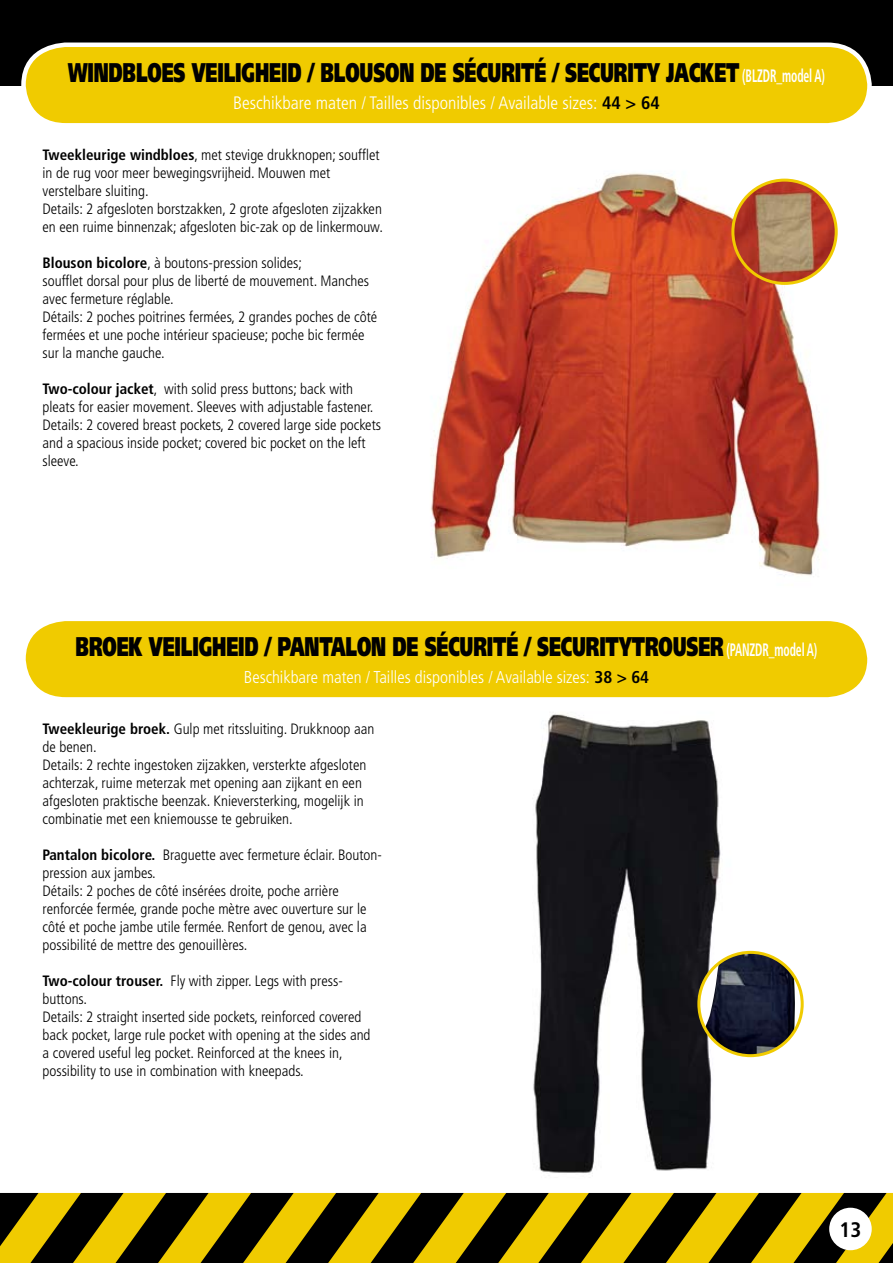
<style>
.page{position:relative;width:893px;height:1263px;background:#fff}
.page>*{position:absolute;margin:0;border:0;box-sizing:border-box;transform-origin:0 0}
.t1{font:900 27px "Frutiger LT Std";letter-spacing:-.01em;color:#000;scale:.65 1}
.t2{font:700 condensed 21px "Frutiger LT Std";color:#000}
.t3{font:300 condensed 18px "Frutiger LT Std";color:#fff}
.t4{font:300 condensed 17.1px "Frutiger LT Std";color:#fff}
.t5{font:300 condensed 15px/18px "Frutiger LT Std";color:#000}
.s1{font-weight:700;font-stretch:condensed;font-size:18px;color:#fff}
.s2{font-weight:700;color:#000}
.s3{font-weight:700}
</style>
<div class="page">
<img style="left:533px;top:713px;width:220px;height:460px">
<img style="left:431px;top:173px;width:407px;height:403px">
<div style="left:25px;top:621px;width:843px;height:77px;background:#f0cb00"></div>
<div style="left:0;top:0;width:893px;height:85px;background:#000"></div>
<svg style="left:19px;top:42px;width:855px;height:82px;background:#eccb15"></svg>
<svg style="left:0;top:1193px;width:893px;height:70px;background:#7a6700"></svg>
<div style="left:829px;top:1208px;width:43px;height:42px;background:#fff;border-radius:50%"></div>
<img style="left:733px;top:180px;width:103px;height:103px;border-radius:52px">
<div style="left:731px;top:179px;width:107px;height:106px;border:3px solid #f0cb00;border-radius:50%"></div>
<svg style="left:699px;top:952px;width:103px;height:104px"></svg>
<img style="left:705px;top:952px;width:90px;height:104px">
<div style="left:697px;top:951px;width:107px;height:106px;border:3px solid #f0cb00;border-radius:50%"></div>
<h1 class="t1" style="left:68px;top:56px;width:1166px">WINDBLOES VEILIGHEID / BLOUSON DE SÉCURITÉ / SECURITY JACKET <span class="s1">(BLZDR_model A)</span></h1>
<p class="t3" style="left:233px;top:92px;width:428px">Beschikbare maten / Tailles disponibles / Available sizes: <span class="s2">44 &gt; 64</span></p>
<p class="t5" style="left:43px;top:146px;width:342px"><span class="s3">Tweekleurige windbloes</span>, met stevige drukknopen; soufflet in de rug voor meer bewegingsvrijheid. Mouwen met verstelbare sluiting.<br>Details: 2 afgesloten borstzakken, 2 grote afgesloten zijzakken en een ruime binnenzak; afgesloten bic-zak op de linkermouw.</p>
<p class="t5" style="left:43px;top:254px;width:336px"><span class="s3">Blouson bicolore</span>, à boutons-pression solides;<br>soufflet dorsal pour plus de liberté de mouvement. Manches avec fermeture réglable.<br>Détails: 2 poches poitrines fermées, 2 grandes poches de côté fermées et une poche intérieur spacieuse; poche bic fermée sur la manche gauche.</p>
<p class="t5" style="left:43px;top:380px;width:340px"><span class="s3">Two-colour jacket</span>, with solid press buttons; back with pleats for easier movement. Sleeves with adjustable fastener.<br>Details: 2 covered breast pockets, 2 covered large side pockets and a spacious inside pocket; covered bic pocket on the left sleeve.</p>
<h1 class="t1" style="left:76px;top:630px;width:1143px">BROEK VEILIGHEID / PANTALON DE SÉCURITÉ / SECURITYTROUSER <span class="s1">(PANZDR_model A)</span></h1>
<p class="t4" style="left:244px;top:667px;width:407px">Beschikbare maten / Tailles disponibles / Available sizes: <span class="s2">38 &gt; 64</span></p>
<p class="t5" style="left:43px;top:720px;width:333px"><span class="s3">Tweekleurige broek.</span> Gulp met ritssluiting. Drukknoop aan de benen.<br>Details: 2 rechte ingestoken zijzakken, versterkte afgesloten achterzak, ruime meterzak met opening aan zijkant en een afgesloten praktische beenzak. Knieversterking, mogelijk in combinatie met een kniemousse te gebruiken.</p>
<p class="t5" style="left:43px;top:846px;width:341px"><span class="s3">Pantalon bicolore.</span> Braguette avec fermeture éclair. Bouton&shy;pression aux jambes.<br>Détails: 2 poches de côté insérées droite, poche arrière renforcée fermée, grande poche mètre avec ouverture sur le côté et poche jambe utile fermée. Renfort de genou, avec la possibilité de mettre des genouillères.</p>
<p class="t5" style="left:43px;top:972px;width:330px"><span class="s3">Two-colour trouser.</span> Fly with zipper. Legs with press&shy;buttons.<br>Details: 2 straight inserted side pockets, reinforced covered back pocket, large rule pocket with opening at the sides and a covered useful leg pocket. Reinforced at the knees in, possibility to use in combination with kneepads.</p>
<h2 class="t2" style="left:839px;top:1217px;width:23px">13</h2>
</div>
